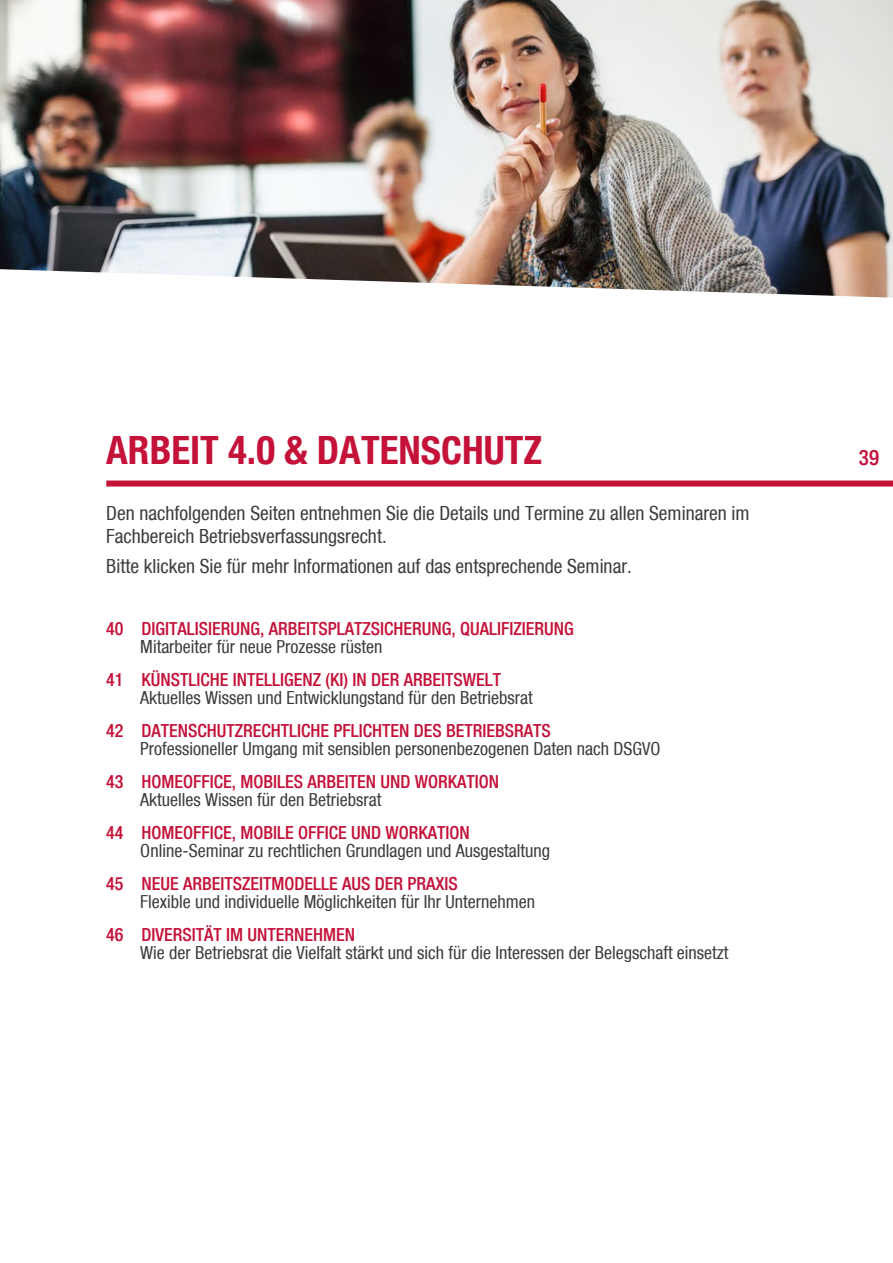
<style>
.page{position:relative;width:893px;height:1263px;background:#fff}
.page>*{position:absolute;margin:0;border:0;box-sizing:border-box;transform-origin:0 0}
.Kapiteleinstieg{font:700 condensed 39px "Bfz";color:#c41239}
.t1{font:500 condensed 21px "Bfz";color:#c41239}
.t2{font:condensed 19.5px/23.4px "Bfz";color:#3c3c3b}
.t3{font:condensed 18px "Bfz";color:#3c3c3b}
.t4{font:500 condensed 18px "Bfz";color:#c41239}
</style>
<div class="page">
<img style="left:0;top:0;width:893px;height:298px">
<div style="left:106px;top:480px;width:787px;height:6px;background:#c41239"></div>
<p class="Kapiteleinstieg" style="left:106px;top:427px;width:437px">ARBEIT 4.0 &amp; DATENSCHUTZ</p>
<p class="t2" style="left:106px;top:501px;width:645px">Den nachfolgenden Seiten entnehmen Sie die Details und Termine zu allen Seminaren im<br>Fachbereich Betriebsverfassungsrecht.</p>
<p class="t2" style="left:106px;top:554px;width:527px">Bitte klicken Sie für mehr Informationen auf das entsprechende Seminar.</p>
<p class="t4" style="left:106px;top:617px;width:469px">40 DIGITALISIERUNG, ARBEITSPLATZSICHERUNG, QUALIFIZIERUNG</p>
<p class="t3" style="left:140px;top:637px;width:244px">Mitarbeiter für neue Prozesse rüsten</p>
<p class="t4" style="left:106px;top:668px;width:396px">41 KÜNSTLICHE INTELLIGENZ (KI) IN DER ARBEITSWELT</p>
<p class="t3" style="left:140px;top:688px;width:394px">Aktuelles Wissen und Entwicklungstand für den Betriebsrat</p>
<p class="t4" style="left:106px;top:719px;width:446px">42 DATENSCHUTZRECHTLICHE PFLICHTEN DES BETRIEBSRATS</p>
<p class="t3" style="left:140px;top:739px;width:522px">Professioneller Umgang mit sensiblen personenbezogenen Daten nach DSGVO</p>
<p class="t4" style="left:106px;top:770px;width:394px">43 HOMEOFFICE, MOBILES ARBEITEN UND WORKATION</p>
<p class="t3" style="left:140px;top:790px;width:243px">Aktuelles Wissen für den Betriebsrat</p>
<p class="t4" style="left:106px;top:821px;width:365px">44 HOMEOFFICE, MOBILE OFFICE UND WORKATION</p>
<p class="t3" style="left:140px;top:841px;width:411px">Online-Seminar zu rechtlichen Grundlagen und Ausgestaltung</p>
<p class="t4" style="left:106px;top:872px;width:353px">45 NEUE ARBEITSZEITMODELLE AUS DER PRAXIS</p>
<p class="t3" style="left:140px;top:892px;width:396px">Flexible und individuelle Möglichkeiten für Ihr Unternehmen</p>
<p class="t4" style="left:106px;top:923px;width:250px">46 DIVERSITÄT IM UNTERNEHMEN</p>
<p class="t3" style="left:140px;top:943px;width:590px">Wie der Betriebsrat die Vielfalt stärkt und sich für die Interessen der Belegschaft einsetzt</p>
<p class="t1" style="left:859px;top:445px;width:22px">39</p>
</div>
